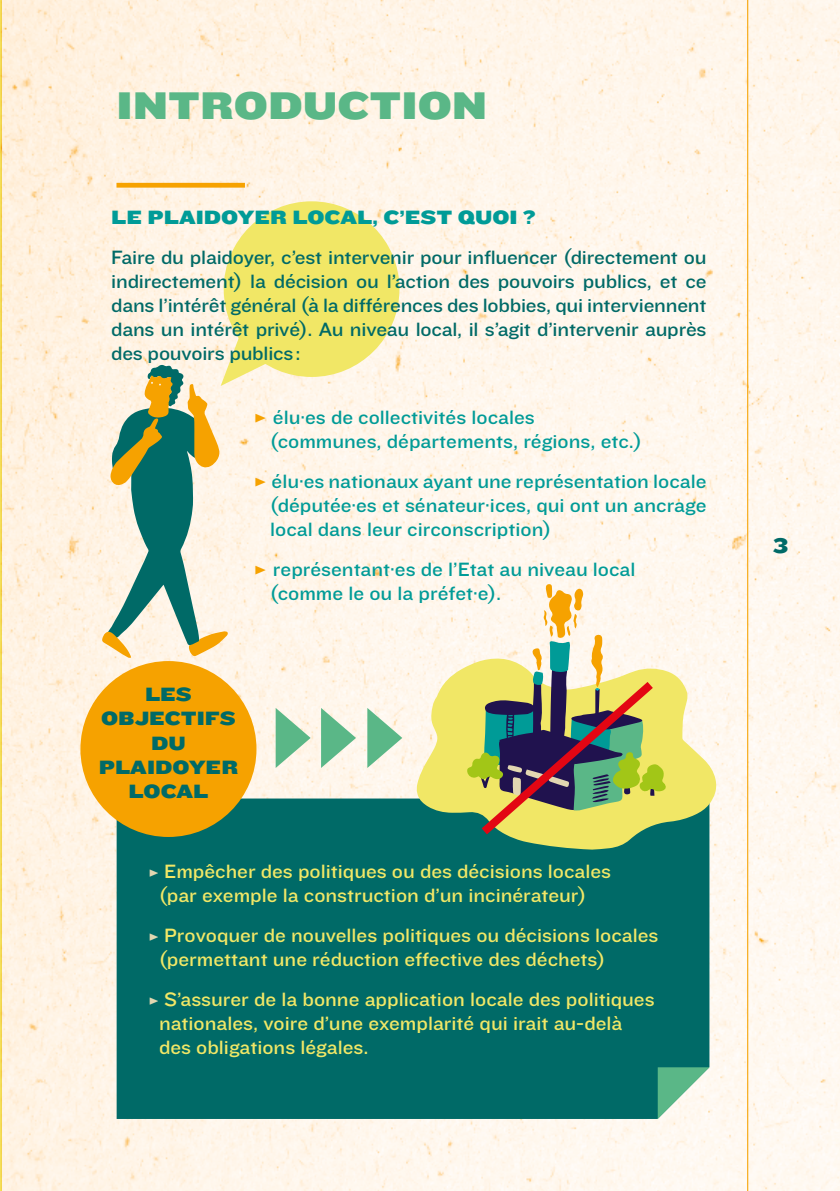
<style>
.page{position:relative;width:840px;height:1191px;background:#fff}
.page>*{position:absolute;margin:0;border:0;box-sizing:border-box;transform-origin:0 0}
.t1{font:40px "Knockout HTF73 Full Heviweight";color:#5ab787}
.t2{font:22px "Knockout HTF73 Full Heviweight";color:#006a67}
.t3{font:20px/24px "Knockout HTF32 Junior Cruiserwt";color:#f1e766}
.t4{font:20px/24px "Knockout HTF32 Junior Cruiserwt";letter-spacing:-.01em;color:#006a67;text-align:justify}
.t5{font:20px/24px "Knockout HTF32 Junior Cruiserwt";color:#009b97}
.t6{font:20px/24px "Knockout HTF73 Full Heviweight";color:#006a67;text-align:center}
.t7{font:20px "Knockout HTF73 Full Heviweight";color:#009b97}
.s1{font-family:"Knockout HTF73 Full Heviweight";font-size:24px;color:#f6a200}
.s2{font-family:"Knockout HTF73 Full Heviweight";color:#e2d7b1}
</style>
<div class="page">
<img style="left:1px;top:0;width:838px;height:1191px">
<hr style="left:746px;top:0;width:1px;height:1191px;background:#f6a200">
<hr style="left:0;top:0;width:1px;height:1191px;background:#f1e766">
<div style="left:117px;top:798px;width:592px;height:321px;background:#006a67"></div>
<svg style="left:657px;top:1067px;width:52px;height:52px"></svg>
<div style="left:223px;top:201px;width:176px;height:176px;background:#f1e766;border-radius:50%"></div>
<div style="left:116px;top:183px;width:129px;height:5px;background:#f6a200"></div>
<svg style="left:102px;top:322px;width:181px;height:336px;background:#cbd2b8"></svg>
<svg style="left:415px;top:656px;width:302px;height:193px;fill:#f1e767"></svg>
<svg style="left:466px;top:584px;width:200px;height:258px;background:#bab988"></svg>
<div style="left:80px;top:661px;width:176px;height:176px;background:#f6a200;border-radius:50%"></div>
<svg style="left:275px;top:708px;width:35px;height:60px;background:#acd6b8"></svg>
<svg style="left:321px;top:708px;width:35px;height:60px;background:#acd6b9"></svg>
<svg style="left:367px;top:708px;width:35px;height:60px"></svg>
<h1 class="t1" style="left:116px;top:84px;width:372px">INTRODUCTION</h1>
<p class="t7" style="left:111px;top:206px;width:425px">LE PLAIDOYER LOCAL, C’EST QUOI ?</p>
<p class="t4" style="left:111px;top:246px;width:596px">Faire du plaidoyer, c’est intervenir pour influencer (directement ou indirectement) la décision ou l’action des pouvoirs publics, et ce dans l’intérêt général (à la différences des lobbies, qui interviennent dans un intérêt privé). Au niveau local, il s’agit d’intervenir auprès des pouvoirs publics:</p>
<p class="t5" style="left:270px;top:406px;width:373px;text-indent:-17px"><span class="s1">≥</span> élu·es de collectivités locales (communes, départements, régions, etc.)</p>
<p class="t5" style="left:270px;top:470px;width:437px;text-align:justify;text-indent:-17px"><span class="s1">≥</span> élu·es nationaux ayant une représentation locale (députée·es et sénateur·ices, qui ont un ancrage local dans leur circonscription)</p>
<p class="t5" style="left:270px;top:558px;width:366px;text-indent:-17px"><span class="s1">≥</span> représentant·es de l’Etat au niveau local (comme le ou la préfet·e).</p>
<p class="t6" style="left:99px;top:683px;width:141px">LES<br>OBJECTIFS<br>DU<br>PLAIDOYER<br>LOCAL</p>
<p class="t3" style="left:159px;top:859px;width:453px;text-indent:-11px"><span class="s2">≥</span> Empêcher des politiques ou des décisions locales (par exemple la construction d’un incinérateur)</p>
<p class="t3" style="left:159px;top:923px;width:500px;text-indent:-11px"><span class="s2">≥</span> Provoquer de nouvelles politiques ou décisions locales (permettant une réduction effective des déchets)</p>
<p class="t3" style="left:159px;top:987px;width:497px;text-indent:-11px"><span class="s2">≥</span> S’assurer de la bonne application locale des politiques nationales, voire d’une exemplarité qui irait au-delà des obligations légales.</p>
<p class="t2" style="left:772px;top:534px;width:17px">3</p>
</div>
